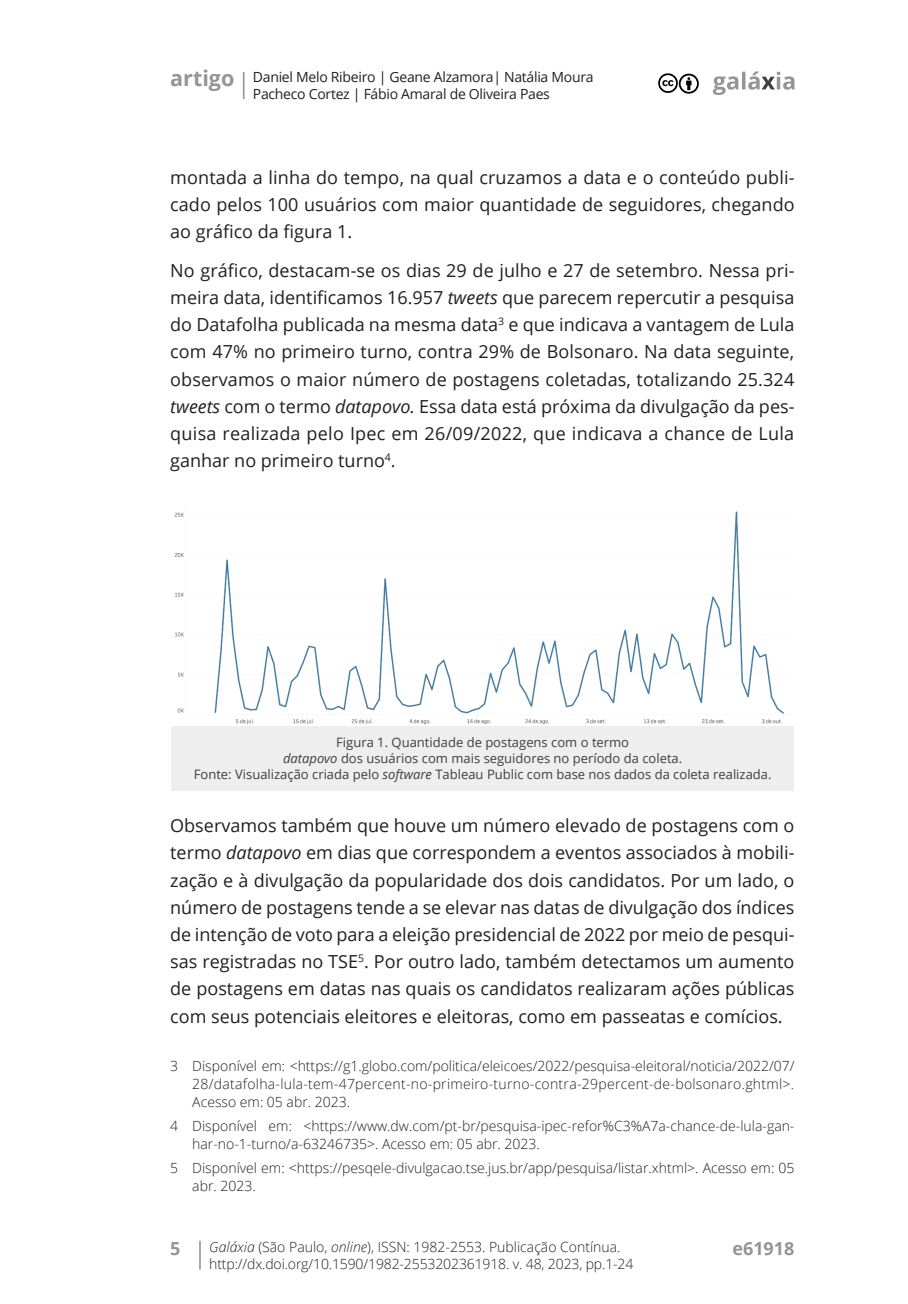
<style>
.page{position:relative;width:908px;height:1304px;background:#fff}
.page>*{position:absolute;margin:0;border:0;box-sizing:border-box;transform-origin:0 0}
.t1{font:700 21.6px "Open Sans";color:#939598}
.Mancha_de_texto{font:18px/27.2px "Open Sans";color:#231f20;text-align:justify}
.t2{font:700 18px "Open Sans";color:#939598}
.Nota_de_rodapé{font:300 14px/18px "Open Sans";color:#231f20}
.t3{font:14px/17px "Open Sans";letter-spacing:-.02em;color:#231f20}
._0_enviado_RECEBIDO{font:13px/16px "Open Sans";color:#3e3e3f;text-align:center}
.s1{font-style:italic}
</style>
<div class="page">
<svg style="left:712px;top:72px;width:82px;height:23px"></svg>
<svg style="left:658px;top:73px;width:41px;height:21px"></svg>
<hr style="left:199px;top:1241px;width:2px;height:28px;background:#939598">
<svg style="left:243px;top:72px;width:1px;height:27px"></svg>
<img style="left:174px;top:511px;width:610px;height:214px">
<div style="left:171px;top:726px;width:622px;height:65px;background:#eeeeef"></div>
<p class="t1" style="left:170px;top:63px;width:66px">artigo</p>
<p class="t3" style="left:253px;top:68px;width:342px">Daniel Melo Ribeiro | Geane Alzamora| Natália Moura<br>Pacheco Cortez | Fábio Amaral de Oliveira Paes</p>
<p class="Mancha_de_texto" style="left:170px;top:163px;width:625px">montada a linha do tempo, na qual cruzamos a data e o conteúdo publi&shy;cado pelos 100 usuários com maior quantidade de seguidores, chegando ao gráfico da figura 1.</p>
<p class="Mancha_de_texto" style="left:170px;top:256px;width:625px">No gráfico, destacam-se os dias 29 de julho e 27 de setembro. Nessa pri&shy;meira data, identificamos 16.957 <span class="s1">tweets</span> que parecem repercutir a pesquisa do Datafolha publicada na mesma data<sup>3</sup> e que indicava a vantagem de Lula com 47% no primeiro turno, contra 29% de Bolsonaro. Na data seguinte, observamos o maior número de postagens coletadas, totalizando 25.324 <span class="s1">tweets</span> com o termo <span class="s1">datapovo.</span> Essa data está próxima da divulgação da pes&shy;quisa realizada pelo Ipec em 26/09/2022, que indicava a chance de Lula ganhar no primeiro turno<sup>4</sup>.</p>
<p class="_0_enviado_RECEBIDO" style="left:194px;top:734px;width:579px">Figura 1. Quantidade de postagens com o termo<br><span class="s1">datapovo</span> dos usuários com mais seguidores no período da coleta.<br>Fonte: Visualização criada pelo <span class="s1">software</span> Tableau Public com base nos dados da coleta realizada.</p>
<p class="Mancha_de_texto" style="left:170px;top:812px;width:625px">Observamos também que houve um número elevado de postagens com o termo <span class="s1">datapovo</span> em dias que correspondem a eventos associados à mobili&shy;zação e à divulgação da popularidade dos dois candidatos. Por um lado, o número de postagens tende a se elevar nas datas de divulgação dos índices de intenção de voto para a eleição presidencial de 2022 por meio de pesqui&shy;sas registradas no TSE<sup>5</sup>. Por outro lado, também detectamos um aumento de postagens em datas nas quais os candidatos realizaram ações públicas com seus potenciais eleitores e eleitoras, como em passeatas e comícios.</p>
<p class="Nota_de_rodapé" style="left:192px;top:1057px;width:603px;text-align:justify;text-indent:-22px">3 Disponível em: &lt;https://g1.globo.com/politica/eleicoes/2022/pesquisa-eleitoral/noticia/2022/07/ 28/datafolha-lula-tem-47percent-no-primeiro-turno-contra-29percent-de-bolsonaro.ghtml&gt;.<br>Acesso em: 05 abr. 2023.</p>
<p class="Nota_de_rodapé" style="left:192px;top:1116px;width:603px;text-indent:-22px">4 Disponível em: &lt;https://www.dw.com/pt-br/pesquisa-ipec-refor%C3%A7a-chance-de-lula-gan&shy;har-no-1-turno/a-63246735&gt;. Acesso em: 05 abr. 2023.</p>
<p class="Nota_de_rodapé" style="left:192px;top:1158px;width:603px;text-indent:-22px">5 Disponível em: &lt;https://pesqele-divulgacao.tse.jus.br/app/pesquisa/listar.xhtml&gt;. Acesso em: 05 abr. 2023.</p>
<p class="t2" style="left:170px;top:1236px;width:12px">5</p>
<p class="Nota_de_rodapé" style="left:209px;top:1238px;width:412px"><span class="s1">Galáxia</span> (São Paulo, <span class="s1">online</span>), ISSN: 1982-2553. Publicação Contínua.</p>
<p class="t2" style="left:732px;top:1236px;width:64px">e61918</p>
<p class="Nota_de_rodapé" style="left:209px;top:1254px;width:425px">http://dx.doi.org/10.1590/1982-2553202361918. v. 48, 2023, pp.1-24</p>
</div>
